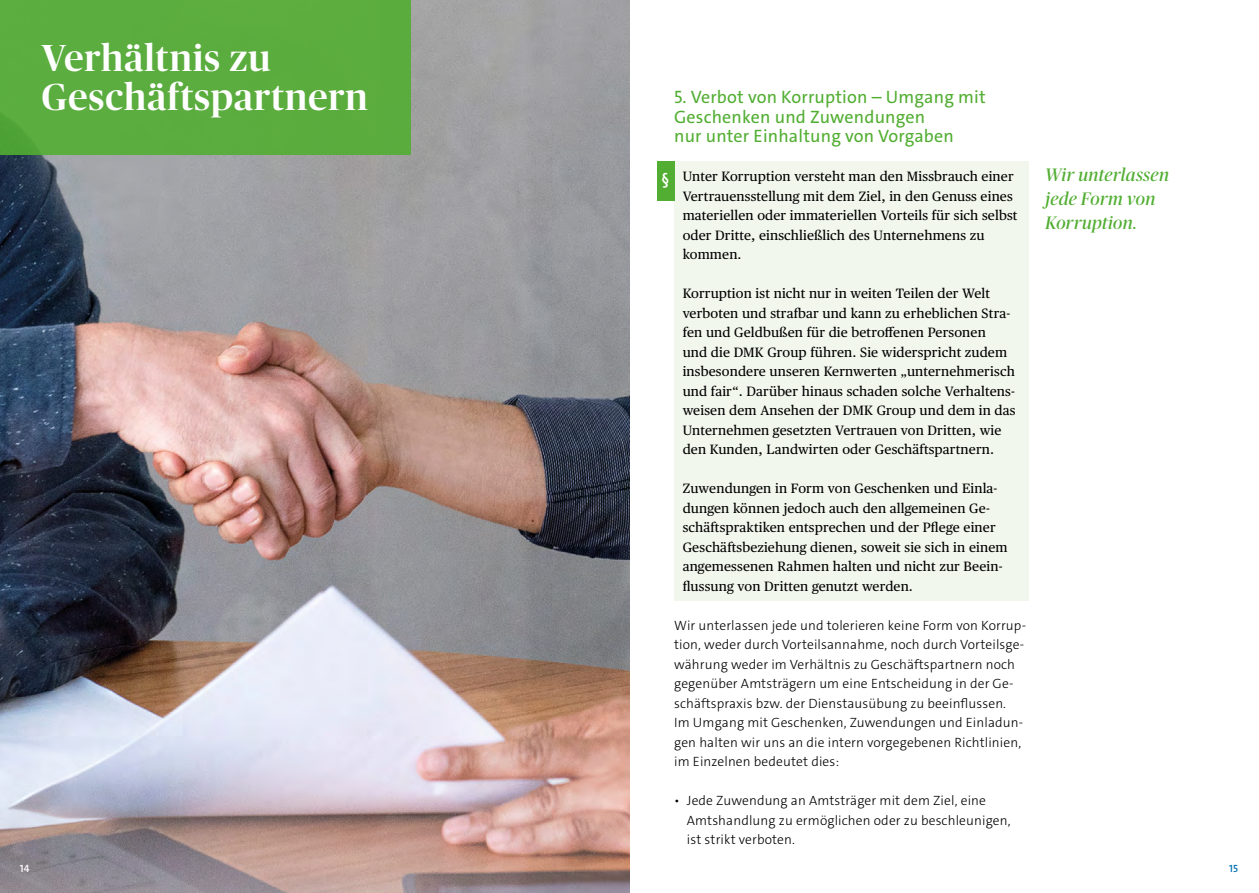
<style>
.page{position:relative;width:1259px;height:893px;background:#fff}
.page>*{position:absolute;margin:0;border:0;box-sizing:border-box;transform-origin:0 0}
.t1{font:500 37.5px/39px "Publico Banner";letter-spacing:.03em;color:#fff}
.t2{font:18px/19.5px "The Sans C4 s";letter-spacing:.01em;color:#52ae32}
.t3{font:italic 18px/24px "Publico Banner";letter-spacing:.02em;color:#52ae32}
.t4{font:600 16.5px "The Sans C4 s";color:#fff}
.t5{font:13.5px/19.5px "Publico Text";letter-spacing:.01em;color:#000}
.t6{font:300 13.5px/19.5px "The Sans C4 s";letter-spacing:.01em;color:#000}
.t7{font:600 10.5px "The Sans C4 s";color:#0073b3}
.t8{font:600 10.5px "The Sans C4 s";color:#fff}
</style>
<div class="page">
<img style="left:0;top:0;width:629px;height:893px">
<div style="left:0;top:0;width:411px;height:154px;background:#5aad3e"></div>
<div style="left:674px;top:162px;width:354px;height:439px;background:#f2f7ed"></div>
<div style="left:657px;top:162px;width:17px;height:39px;background:#52ae32"></div>
<h1 class="t1" style="left:42px;top:36px;width:327px">Verhältnis zu<br>Geschäftspartnern</h1>
<p class="t8" style="left:20px;top:861px;width:11px">14</p>
<h2 class="t2" style="left:674px;top:87px;width:313px">5. Verbot von Korruption – Umgang mit<br>Geschenken und Zuwendungen<br>nur unter Einhaltung von Vorgaben</h2>
<p class="t4" style="left:661px;top:169px;width:10px">§</p>
<p class="t5" style="left:682px;top:166px;width:336px">Unter Korruption versteht man den Missbrauch einer Vertrauensstellung mit dem Ziel, in den Genuss eines materiellen oder immateriellen Vorteils für sich selbst oder Dritte, einschließlich des Unternehmens zu kommen.</p>
<p class="t5" style="left:682px;top:283px;width:334px">Korruption ist nicht nur in weiten Teilen der Welt verboten und strafbar und kann zu erheblichen Stra&shy;fen und Geldbußen für die betroffenen Personen<br>und die DMK Group führen. Sie widerspricht zudem insbesondere unseren Kernwerten „unternehmerisch und fair“. Darüber hinaus schaden solche Verhaltens&shy;weisen dem Ansehen der DMK Group und dem in das Unternehmen gesetzten Vertrauen von Dritten, wie den Kunden, Landwirten oder Geschäftspartnern.</p>
<p class="t5" style="left:682px;top:478px;width:326px">Zuwendungen in Form von Geschenken und Einla&shy;dungen können jedoch auch den allgemeinen Ge&shy;schäftspraktiken entsprechen und der Pflege einer Geschäftsbeziehung dienen, soweit sie sich in einem angemessenen Rahmen halten und nicht zur Beein&shy;flussung von Dritten genutzt werden.</p>
<p class="t6" style="left:674px;top:615px;width:353px">Wir unterlassen jede und tolerieren keine Form von Korrup&shy;tion, weder durch Vorteilsannahme, noch durch Vorteilsge&shy;währung weder im Verhältnis zu Geschäftspartnern noch gegenüber Amtsträgern um eine Entscheidung in der Ge&shy;schäftspraxis bzw. der Dienstausübung zu beeinflussen.<br>Im Umgang mit Geschenken, Zuwendungen und Einladun&shy;gen halten wir uns an die intern vorgegebenen Richtlinien, im Einzelnen bedeutet dies:</p>
<p class="t6" style="left:687px;top:791px;width:325px;text-indent:-13px">• Jede Zuwendung an Amtsträger mit dem Ziel, eine<br>Amtshandlung zu ermöglichen oder zu beschleunigen, ist strikt verboten.</p>
<h2 class="t3" style="left:1045px;top:162px;width:125px">Wir unterlassen jede Form von<br>Korruption.</h2>
<p class="t7" style="left:1229px;top:861px;width:10px">15</p>
</div>
